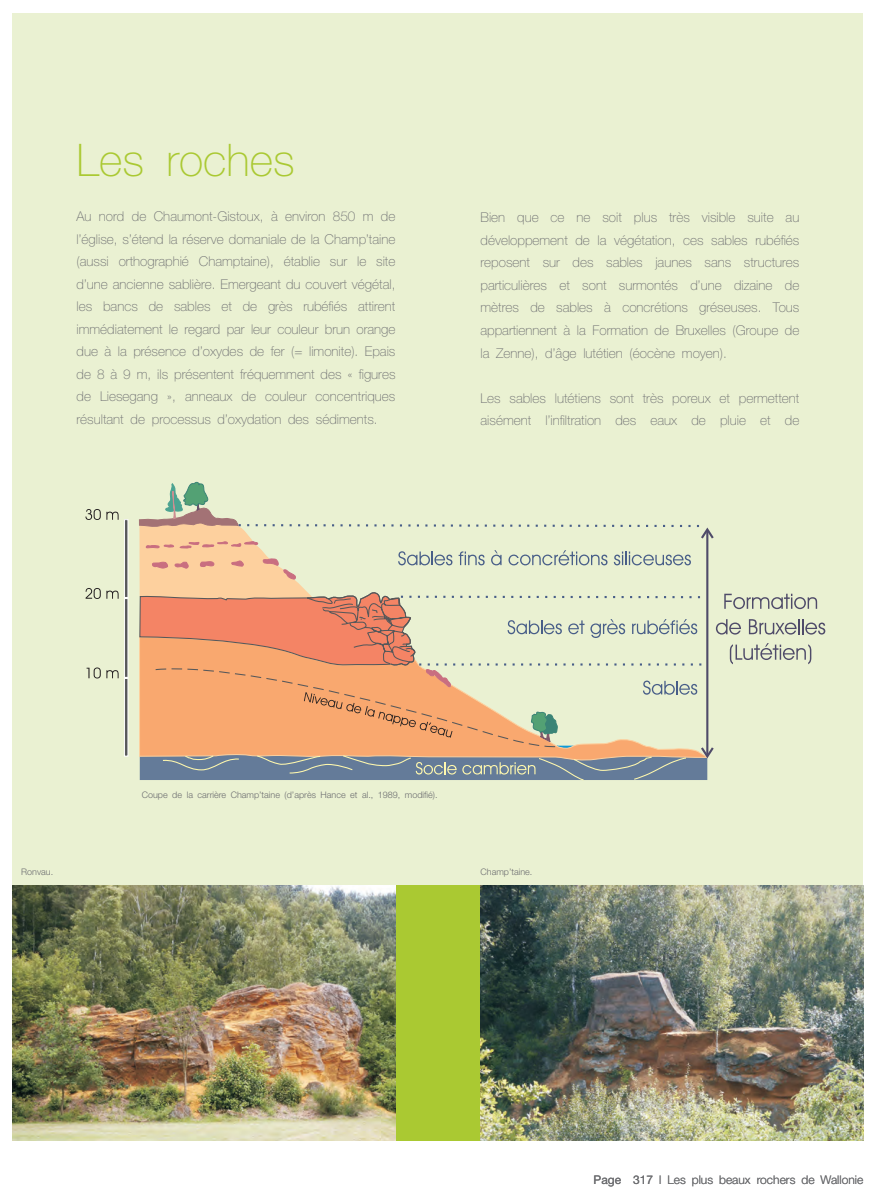
<style>
.page{position:relative;width:876px;height:1200px;background:#fff}
.page>*{position:absolute;margin:0;border:0;box-sizing:border-box;transform-origin:0 0}
.t1{font:100 45px "Helvetica Neue";color:#aac932}
.t2{font:100 13.5px/22.5px "Helvetica Neue";color:#6c6d70;text-align:justify}
.t3{font:300 12px "Helvetica Neue";color:#6c6d70}
.t4{font:300 9px "Helvetica Neue";color:#6c6d70}
.s1{font-weight:400}
</style>
<div class="page">
<div style="left:13px;top:13px;width:850px;height:1127px;background:#eaf1d2"></div>
<div style="left:13px;top:884px;width:850px;height:256px;background:#aac932"></div>
<div style="left:124px;top:519px;width:4px;height:237px;border:1px solid #fff"></div>
<svg style="left:87px;top:667px;width:32px;height:11px"></svg>
<svg style="left:86px;top:588px;width:33px;height:10px"></svg>
<svg style="left:85px;top:509px;width:34px;height:11px"></svg>
<svg style="left:139px;top:481px;width:686px;height:300px"></svg>
<img style="left:13px;top:884px;width:382px;height:256px">
<img style="left:480px;top:884px;width:383px;height:256px">
<h1 class="t1" style="left:77px;top:134px;width:220px">Les roches</h1>
<p class="t2" style="left:77px;top:205px;width:320px">Au nord de Chaumont-Gistoux, à environ 850 m de l’église, s’étend la réserve domaniale de la Champ’taine (aussi orthographié Champtaine), établie sur le site d’une ancienne sablière. Emergeant du couvert végétal, les bancs de sables et de grès rubéfiés attirent immédiatement le regard par leur couleur brun orange due à la présence d’oxydes de fer (= limonite). Epais de 8 à 9 m, ils présentent fréquemment des « figures de Liesegang », anneaux de couleur concentriques résultant de processus d’oxydation des sédiments.</p>
<p class="t2" style="left:480px;top:206px;width:320px">Bien que ce ne soit plus très visible suite au développement de la végétation, ces sables rubéfiés reposent sur des sables jaunes sans structures particulières et sont surmontés d’une dizaine de mètres de sables à concrétions gréseuses. Tous appartiennent à la Formation de Bruxelles (Groupe de la Zenne), d’âge lutétien (éocène moyen).</p>
<p class="t2" style="left:480px;top:386px;width:320px">Les sables lutétiens sont très poreux et permettent aisément l’infiltration des eaux de pluie et de</p>
<p class="t4" style="left:142px;top:788px;width:297px">Coupe de la carrière Champ’taine (d’après Hance et al., 1989, modifié).</p>
<p class="t4" style="left:21px;top:866px;width:34px">Ronvau.</p>
<p class="t4" style="left:480px;top:866px;width:53px">Champ’taine.</p>
<p class="t3" style="left:594px;top:1171px;width:271px"><span class="s1">Page 317</span> l Les plus beaux rochers de Wallonie</p>
</div>
